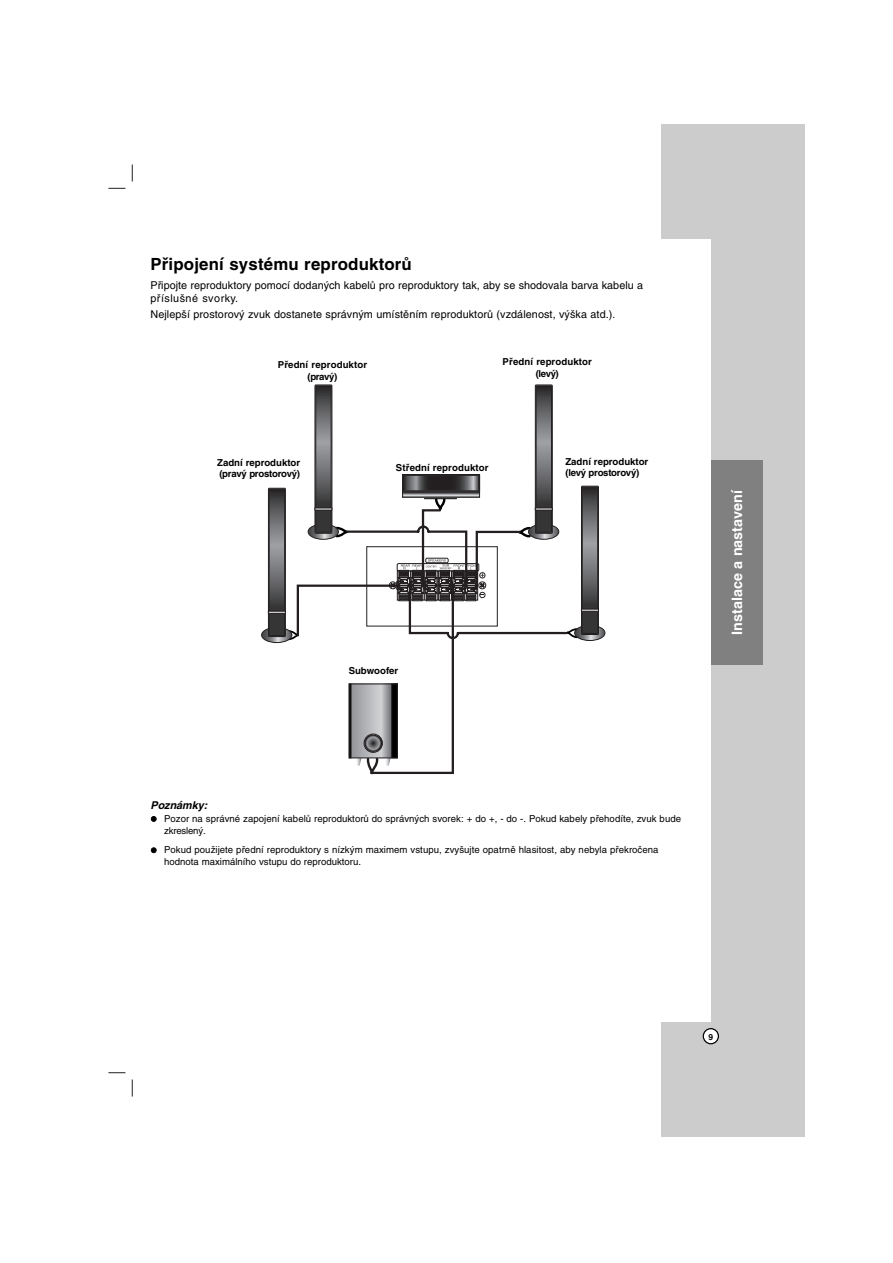
<style>
.page{position:relative;width:893px;height:1263px;background:#fff}
.page>*{position:absolute;margin:0;border:0;box-sizing:border-box;transform-origin:0 0}
.t1{font:700 16.8px "Helvetica CE";letter-spacing:.01em;color:#000}
.t2{font:700 14.4px "Helvetica CE";color:#fff}
.t3{font:10.8px/12.9px "Helvetica CE";letter-spacing:.005em;color:#000}
.t4{font:italic 700 10.8px "Helvetica CE";color:#000}
.t5{font:9.6px/12.1px "Helvetica CE";letter-spacing:.005em;color:#000}
.t6{font:700 9.6px/11.6px "Helvetica CE";color:#000;text-align:center}
.t7{font:700 8.4px "Helvetica CE";color:#000}
</style>
<div class="page">
<svg style="left:132px;top:165px;width:1px;height:17px"></svg>
<svg style="left:132px;top:1080px;width:1px;height:17px"></svg>
<svg style="left:108px;top:188px;width:17px;height:1px"></svg>
<svg style="left:108px;top:1072px;width:17px;height:1px"></svg>
<div style="left:661px;top:124px;width:143px;height:1013px;background:#ccc"></div>
<div style="left:601px;top:239px;width:109px;height:783px;background:#fff"></div>
<svg style="left:702px;top:1028px;width:17px;height:16px"></svg>
<div style="left:710px;top:460px;width:52px;height:205px;background:#808080"></div>
<svg style="left:286px;top:628px;width:292px;height:13px"></svg>
<svg style="left:295px;top:508px;width:273px;height:266px"></svg>
<svg style="left:355px;top:758px;width:36px;height:17px"></svg>
<svg style="left:351px;top:686px;width:40px;height:70px;background:#a8aaad"></svg>
<svg style="left:391px;top:684px;width:6px;height:74px"></svg>
<div style="left:349px;top:684px;width:2px;height:74px;background:#000;border:1px solid #231f20"></div>
<svg style="left:364px;top:734px;width:18px;height:18px"></svg>
<div style="left:363px;top:734px;width:20px;height:19px;border:1px solid #231f20;border-radius:50%"></div>
<svg style="left:365px;top:735px;width:16px;height:16px"></svg>
<div style="left:365px;top:735px;width:17px;height:17px;border:1px solid #231f20;border-radius:50%"></div>
<svg style="left:574px;top:625px;width:31px;height:16px"></svg>
<div style="left:574px;top:625px;width:31px;height:16px;border:1px solid #231f20;border-radius:50%"></div>
<div style="left:581px;top:486px;width:17px;height:149px;border:1px solid #231f20"></div>
<svg style="left:582px;top:487px;width:15px;height:146px;background:#616264"></svg>
<div style="left:582px;top:487px;width:15px;height:147px;border:1px solid #231f20"></div>
<svg style="left:581px;top:609px;width:17px;height:2px"></svg>
<svg style="left:261px;top:627px;width:31px;height:16px"></svg>
<div style="left:261px;top:627px;width:31px;height:16px;border:1px solid #231f20;border-radius:50%"></div>
<div style="left:268px;top:488px;width:17px;height:149px;border:1px solid #231f20"></div>
<svg style="left:269px;top:489px;width:15px;height:147px;background:#616264"></svg>
<div style="left:269px;top:489px;width:16px;height:147px;border:1px solid #231f20"></div>
<svg style="left:268px;top:611px;width:17px;height:2px"></svg>
<svg style="left:528px;top:524px;width:30px;height:15px"></svg>
<div style="left:528px;top:524px;width:31px;height:15px;border:1px solid #231f20;border-radius:50%"></div>
<div style="left:535px;top:385px;width:17px;height:148px;border:1px solid #231f20"></div>
<svg style="left:536px;top:386px;width:15px;height:146px"></svg>
<div style="left:536px;top:386px;width:15px;height:146px;border:1px solid #231f20"></div>
<svg style="left:308px;top:524px;width:30px;height:15px"></svg>
<div style="left:308px;top:524px;width:30px;height:15px;border:1px solid #231f20;border-radius:50%"></div>
<div style="left:315px;top:385px;width:17px;height:148px;border:1px solid #231f20"></div>
<svg style="left:316px;top:386px;width:15px;height:146px"></svg>
<div style="left:315px;top:386px;width:16px;height:146px;border:1px solid #231f20"></div>
<div style="left:402px;top:474px;width:78px;height:18px;border:1px solid #231f20"></div>
<svg style="left:315px;top:475px;width:237px;height:64px"></svg>
<div style="left:337px;top:665px;width:72px;height:13px;background:#fff"></div>
<h1 class="t1" style="left:150px;top:257px;width:263px">Připojení systému reproduktorů</h1>
<p class="t3" style="left:150px;top:280px;width:494px">Připojte reproduktory pomocí dodaných kabelů pro reproduktory tak, aby se shodovala barva kabelu a příslušné svorky.</p>
<p class="t3" style="left:150px;top:309px;width:466px">Nejlepší prostorový zvuk dostanete správným umístěním reproduktorů (vzdálenost, výška atd.).</p>
<p class="t6" style="left:278px;top:360px;width:91px">Přední reproduktor (pravý)</p>
<p class="t6" style="left:502px;top:357px;width:91px">Přední reproduktor (levý)</p>
<p class="t6" style="left:217px;top:458px;width:84px;text-align:left">Zadní reproduktor (pravý prostorový)</p>
<p class="t6" style="left:565px;top:457px;width:84px;text-align:left">Zadní reproduktor (levý prostorový)</p>
<p class="t6" style="left:396px;top:463px;width:94px">Střední reproduktor</p>
<p class="t6" style="left:349px;top:666px;width:51px">Subwoofer</p>
<h2 class="t2" style="left:731px;top:635px;width:146px;rotate:-90deg">Instalace a nastavení</h2>
<p class="t4" style="left:150px;top:801px;width:59px">Poznámky:</p>
<p class="t5" style="left:164px;top:814px;width:518px">Pozor na správné zapojení kabelů reproduktorů do správných svorek: + do +, - do -. Pokud kabely přehodíte, zvuk bude zkreslený.</p>
<p class="t5" style="left:164px;top:845px;width:496px">Pokud použijete přední reproduktory s nízkým maximem vstupu, zvyšujte opatrně hlasitost, aby nebyla překročena hodnota maximálního vstupu do reproduktoru.</p>
<p class="t7" style="left:708px;top:1033px;width:6px">9</p>
</div>
